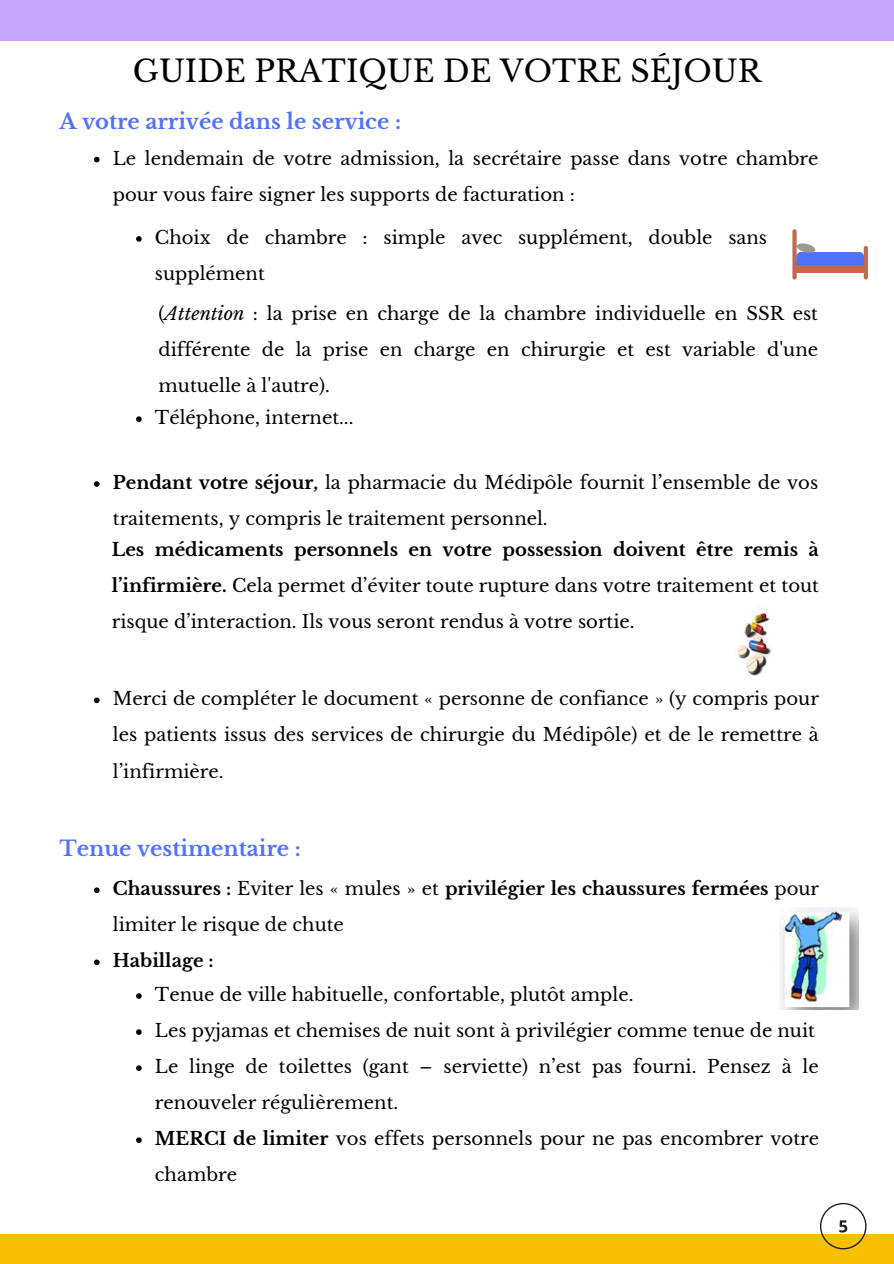
<style>
.page{position:relative;width:894px;height:1264px;background:#fff}
.page>*{position:absolute;margin:0;border:0;box-sizing:border-box;transform-origin:0 0}
.t1{font:30px "Libre Baskerville";color:#000}
.t2{font:700 21px "Libre Baskerville";color:#5271ff}
.t3{font:18px/36px "Libre Baskerville";color:#000}
.t4{font:700 18px "Libre Baskerville";color:#000}
.s1{font-style:italic}
.s2{font-weight:700}
</style>
<div class="page">
<svg style="left:94px;top:157px;width:5px;height:5px"></svg>
<svg style="left:94px;top:481px;width:5px;height:6px"></svg>
<svg style="left:94px;top:697px;width:5px;height:6px"></svg>
<div style="left:794px;top:263px;width:71px;height:10px;background:#c1694f"></div>
<svg style="left:863px;top:246px;width:4px;height:33px"></svg>
<svg style="left:792px;top:229px;width:4px;height:50px"></svg>
<svg style="left:796px;top:243px;width:67px;height:22px"></svg>
<div style="left:0;top:1233px;width:893px;height:30px;background:#f8c000"></div>
<svg style="left:819px;top:1202px;width:47px;height:47px"></svg>
<img style="left:736px;top:611px;width:36px;height:65px">
<img style="left:779px;top:907px;width:79px;height:102px">
<svg style="left:136px;top:236px;width:6px;height:6px"></svg>
<svg style="left:136px;top:416px;width:6px;height:6px"></svg>
<svg style="left:94px;top:887px;width:5px;height:6px"></svg>
<svg style="left:94px;top:959px;width:5px;height:6px"></svg>
<svg style="left:136px;top:993px;width:6px;height:5px"></svg>
<svg style="left:136px;top:1029px;width:6px;height:5px"></svg>
<svg style="left:136px;top:1065px;width:6px;height:5px"></svg>
<svg style="left:136px;top:1137px;width:6px;height:5px"></svg>
<div style="left:0;top:0;width:893px;height:40px;background:#c4a7fd"></div>
<h1 class="t1" style="left:133px;top:53px;width:629px">GUIDE PRATIQUE DE VOTRE SÉJOUR</h1>
<p class="t2" style="left:59px;top:108px;width:343px">A votre arrivée dans le service :</p>
<p class="t3" style="left:113px;top:140px;width:706px">Le lendemain de votre admission, la secrétaire passe dans votre chambre pour vous faire signer les supports de facturation :</p>
<p class="t3" style="left:155px;top:220px;width:613px">Choix de chambre : simple avec supplément, double sans supplément</p>
<p class="t3" style="left:158px;top:295px;width:660px;text-align:justify">(<span class="s1">Attention</span> : la prise en charge de la chambre individuelle en SSR est différente de la prise en charge en chirurgie et est variable d'une mutuelle à l'autre).</p>
<p class="t3" style="left:155px;top:400px;width:200px">Téléphone, internet...</p>
<p class="t3" style="left:113px;top:465px;width:706px"><span class="s2">Pendant votre séjour,</span> la pharmacie du Médipôle fournit l’ensemble de vos traitements, y compris le traitement personnel.</p>
<p class="t3" style="left:112px;top:532px;width:708px;text-align:justify"><span class="s2">Les médicaments personnels en votre possession doivent être remis à l’infirmière.</span> Cela permet d’éviter toute rupture dans votre traitement et tout risque d’interaction. Ils vous seront rendus à votre sortie.</p>
<p class="t3" style="left:113px;top:681px;width:707px;text-align:justify">Merci de compléter le document « personne de confiance » (y compris pour les patients issus des services de chirurgie du Médipôle) et de le remettre à l’infirmière.</p>
<p class="t2" style="left:59px;top:835px;width:243px">Tenue vestimentaire :</p>
<p class="t3" style="left:113px;top:871px;width:707px"><span class="s2">Chaussures :</span> Eviter les « mules » et <span class="s2">privilégier les chaussures fermées</span> pour limiter le risque de chute</p>
<p class="t4" style="left:113px;top:949px;width:102px">Habillage :</p>
<p class="t3" style="left:155px;top:976px;width:665px">Tenue de ville habituelle, confortable, plutôt ample.<br>Les pyjamas et chemises de nuit sont à privilégier comme tenue de nuit Le linge de toilettes (gant – serviette) n’est pas fourni. Pensez à le renouveler régulièrement.<br><span class="s2">MERCI de limiter</span> vos effets personnels pour ne pas encombrer votre chambre</p>
</div>
